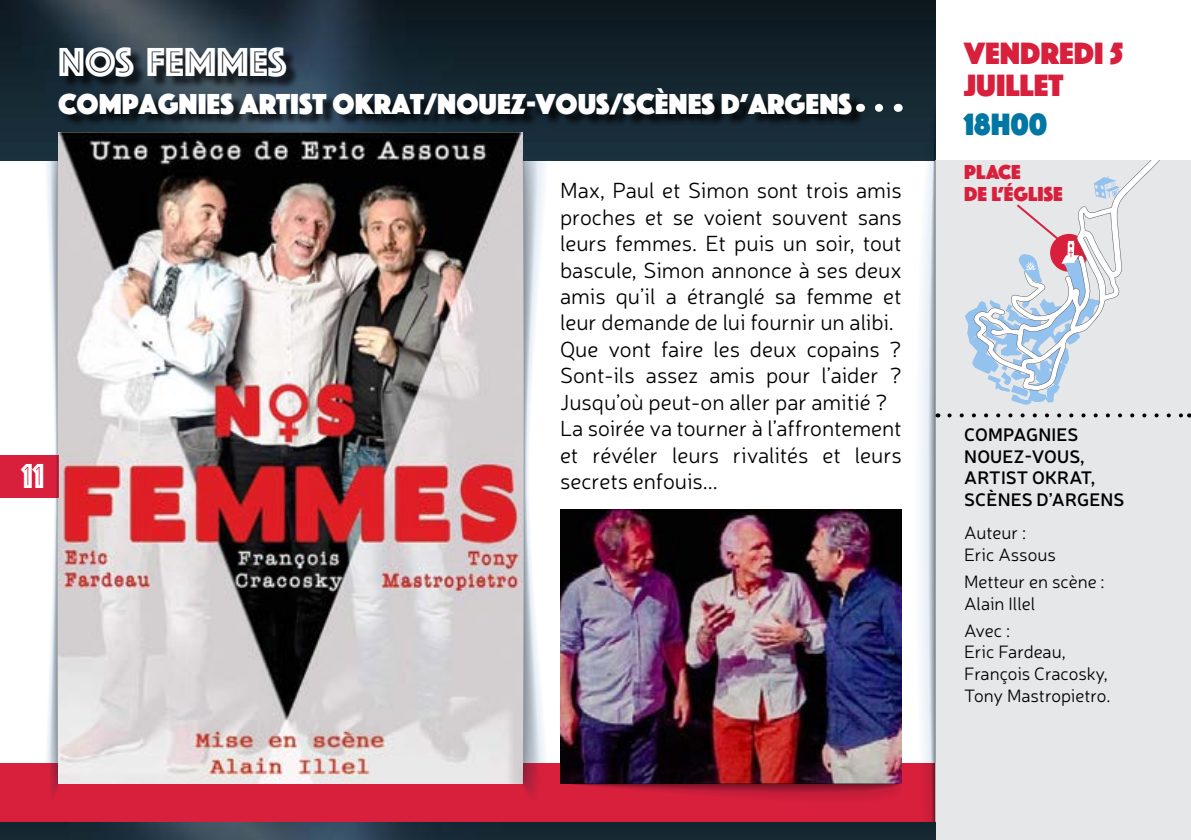
<style>
.page{position:relative;width:1191px;height:840px;background:#fff}
.page>*{position:absolute;margin:0;border:0;box-sizing:border-box;transform-origin:0 0}
.t1{font:42px "Phosphate Inline";color:#fff}
.t2{font:36px "Phosphate Inline";color:#fff}
.t3{font:32px/32px "Phosphate Solid";color:#d8203d}
.t4{font:32px "Phosphate Solid";color:#0076a2}
.t5{font:30px "Phosphate Solid";color:#fff}
.t6{font:300 22px/26.4px "Neris";color:#000}
.t7{font:21px/22px "Phosphate Solid";color:#d8203d}
.t8{font:300 18px/21.6px "Neris";color:#000}
.t9{font:600 18px/21.6px "Neris";letter-spacing:.01em;color:#000}
</style>
<div class="page">
<div style="left:0;top:763px;width:935px;height:76px;background:#d8203d"></div>
<img style="left:0;top:0;width:935px;height:160px">
<div style="left:935px;top:160px;width:256px;height:679px;background:#e6e7e8"></div>
<div style="left:61px;top:49px;width:804px;height:78px;background:#000;opacity:.75"></div>
<img style="left:59px;top:133px;width:464px;height:650px">
<div style="left:0;top:454px;width:58px;height:43px;background:#d8203d"></div>
<svg style="left:879px;top:104px;width:9px;height:8px"></svg>
<svg style="left:1119px;top:160px;width:41px;height:133px"></svg>
<svg style="left:949px;top:413px;width:234px;height:4px"></svg>
<svg style="left:914px;top:104px;width:24px;height:735px"></svg>
<img style="left:0;top:822px;width:935px;height:17px">
<svg style="left:965px;top:176px;width:154px;height:228px"></svg>
<img style="left:560px;top:509px;width:341px;height:273px">
<svg style="left:560px;top:782px;width:342px;height:17px"></svg>
<svg style="left:523px;top:98px;width:26px;height:737px"></svg>
<svg style="left:44px;top:98px;width:15px;height:737px"></svg>
<h1 class="t1" style="left:58px;top:32px;width:230px">NOS FEMMES</h1>
<h3 class="t5" style="left:58px;top:82px;width:795px">COMPAGNIES ARTIST OKRAT/NOUEZ-VOUS/SCÈNES D’ARGENS</h3>
<h2 class="t2" style="left:22px;top:450px;width:24px">11</h2>
<p class="t6" style="left:560px;top:176px;width:343px">Max, Paul et Simon sont trois amis proches et se voient souvent sans leurs femmes. Et puis un soir, tout bascule, Simon annonce à ses deux amis qu’il a étranglé sa femme et leur demande de lui fournir un alibi.<br>Que vont faire les deux copains ?<br>Sont-ils assez amis pour l’aider ?<br>Jusqu’où peut-on aller par amitié ?<br>La soirée va tourner à l’affrontement et révéler leurs rivalités et leurs secrets enfouis...</p>
<h3 class="t3" style="left:964px;top:36px;width:160px">VENDREDI 5<br>JUILLET</h3>
<h3 class="t4" style="left:964px;top:101px;width:85px">18H00</h3>
<p class="t7" style="left:964px;top:160px;width:100px">PLACE<br>DE L’ÉGLISE</p>
<p class="t9" style="left:964px;top:423px;width:162px">COMPAGNIES<br>NOUEZ-VOUS,<br>ARTIST OKRAT,<br>SCÈNES D’ARGENS</p>
<p class="t8" style="left:964px;top:521px;width:93px">Auteur :<br>Eric Assous</p>
<p class="t8" style="left:964px;top:570px;width:142px">Metteur en scène :<br>Alain Illel</p>
<p class="t8" style="left:964px;top:618px;width:148px">Avec :<br>Eric Fardeau,<br>François Cracosky,<br>Tony Mastropietro.</p>
</div>
